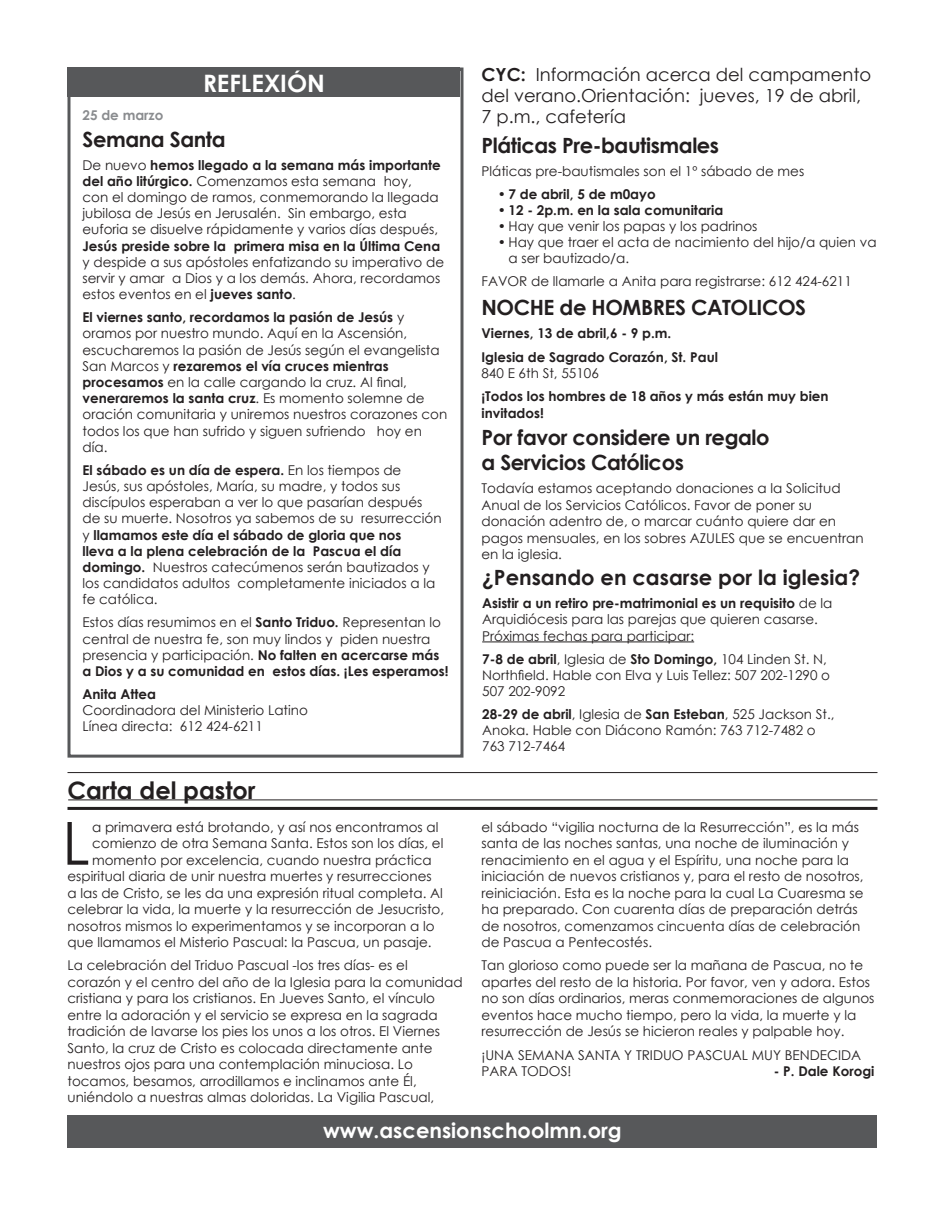
<style>
.page{position:relative;width:945px;height:1215px;background:#fff}
.page>*{position:absolute;margin:0;border:0;box-sizing:border-box;transform-origin:0 0}
.t1{font:59.4px "Century Gothic";color:#231f20}
.t2{font:700 24px "Century Gothic";color:#231f20}
.t3{font:700 24px "Century Gothic";color:#fff}
.t4{font:700 21px/25.5px "Century Gothic";letter-spacing:-.02em;color:#231f20}
.t5{font:700 21px "Century Gothic";color:#231f20}
.t6{font:700 21px "Century Gothic";color:#fff}
.t7{font:18px/21px "Century Gothic";color:#231f20}
.t8{font:13.5px/16.2px "Century Gothic";color:#231f20}
.t9{font:700 13.5px/23.2px "Century Gothic";color:#231f20}
.t10{font:700 13.5px "Century Gothic";color:#8a8c8f}
.s1{font-weight:700}
</style>
<div class="page">
<div style="left:68px;top:1115px;width:810px;height:32px;background:#57585a"></div>
<div style="left:68px;top:68px;width:392px;height:29px;background:#57585a"></div>
<div style="left:68px;top:68px;width:396px;height:690px;border:3px solid #57585a"></div>
<hr style="left:68px;top:800px;width:810px;height:1px;background:#231f20">
<hr style="left:68px;top:807px;width:810px;height:3px;background:#231f20">
<hr style="left:68px;top:772px;width:810px;height:1px;background:#231f20">
<hr style="left:482px;top:642px;width:212px;height:1px;background:#231f20">
<h2 class="t3" style="left:203px;top:65px;width:123px">REFLEXIÓN</h2>
<p class="t10" style="left:82px;top:105px;width:83px">25 de marzo</p>
<h3 class="t4" style="left:82px;top:125px;width:145px">Semana Santa</h3>
<p class="t8" style="left:82px;top:157px;width:360px">De nuevo <span class="s1">hemos llegado a la semana más importante del año litúrgico.</span> Comenzamos esta semana hoy, con el domingo de ramos, conmemorando la llegada jubilosa de Jesús en Jerusalén. Sin embargo, esta euforia se disuelve rápidamente y varios días después,</p>
<p class="t9" style="left:82px;top:234px;width:359px">Jesús preside sobre la primera misa en la Última Cena</p>
<p class="t8" style="left:82px;top:254px;width:363px">y despide a sus apóstoles enfatizando su imperativo de servir y amar a Dios y a los demás. Ahora, recordamos estos eventos en el <span class="s1">jueves santo</span>.</p>
<p class="t8" style="left:82px;top:309px;width:366px"><span class="s1">El viernes santo, recordamos la pasión de Jesús</span> y oramos por nuestro mundo. Aquí en la Ascensión, escucharemos la pasión de Jesús según el evangelista San Marcos y <span class="s1">rezaremos el vía cruces mientras procesamos</span> en la calle cargando la cruz. Al final, <span class="s1">veneraremos la santa cruz</span>. Es momento solemne de oración comunitaria y uniremos nuestros corazones con todos los que han sufrido y siguen sufriendo hoy en día.</p>
<p class="t8" style="left:82px;top:462px;width:361px"><span class="s1">El sábado es un día de espera.</span> En los tiempos de Jesús, sus apóstoles, María, su madre, y todos sus discípulos esperaban a ver lo que pasarían después de su muerte. Nosotros ya sabemos de su resurrección y <span class="s1">llamamos este día el sábado de gloria que nos<br>lleva a la plena celebración de la Pascua el día domingo.</span> Nuestros catecúmenos serán bautizados y los candidatos adultos completamente iniciados a la fe católica.</p>
<p class="t8" style="left:82px;top:614px;width:367px">Estos días resumimos en el <span class="s1">Santo Triduo.</span> Representan lo central de nuestra fe, son muy lindos y piden nuestra presencia y participación. <span class="s1">No falten en acercarse más a Dios y a su comunidad en estos días. ¡Les esperamos!</span></p>
<p class="t9" style="left:82px;top:682px;width:75px">Anita Attea</p>
<p class="t8" style="left:82px;top:702px;width:227px">Coordinadora del Ministerio Latino<br>Línea directa: 612 424-6211</p>
<h2 class="t2" style="left:68px;top:772px;width:190px">Carta del pastor</h2>
<h1 class="t1" style="left:62px;top:802px;width:29px">L</h1>
<p class="t8" style="left:92px;top:819px;width:348px">a primavera está brotando, y así nos encontramos al</p>
<p class="t8" style="left:92px;top:835px;width:353px">comienzo de otra Semana Santa. Estos son los días, el</p>
<p class="t8" style="left:92px;top:852px;width:341px">momento por excelencia, cuando nuestra práctica</p>
<p class="t8" style="left:68px;top:868px;width:366px">espiritual diaria de unir nuestra muertes y resurrecciones</p>
<p class="t8" style="left:68px;top:885px;width:377px">a las de Cristo, se les da una expresión ritual completa. Al</p>
<p class="t8" style="left:68px;top:901px;width:378px">celebrar la vida, la muerte y la resurrección de Jesucristo,</p>
<p class="t8" style="left:68px;top:918px;width:369px">nosotros mismos lo experimentamos y se incorporan a lo</p>
<p class="t8" style="left:68px;top:934px;width:366px">que llamamos el Misterio Pascual: la Pascua, un pasaje.</p>
<p class="t8" style="left:68px;top:957px;width:397px">La celebración del Triduo Pascual -los tres días- es el corazón y el centro del año de la Iglesia para la comunidad cristiana y para los cristianos. En Jueves Santo, el vínculo entre la adoración y el servicio se expresa en la sagrada tradición de lavarse los pies los unos a los otros. El Viernes Santo, la cruz de Cristo es colocada directamente ante nuestros ojos para una contemplación minuciosa. Lo tocamos, besamos, arrodillamos e inclinamos ante Él, uniéndolo a nuestras almas doloridas. La Vigilia Pascual,</p>
<h3 class="t7" style="left:482px;top:64px;width:391px"><span class="s1">CYC:</span> Información acerca del campamento del verano.Orientación: jueves, 19 de abril,<br>7 p.m., cafetería</h3>
<h3 class="t4" style="left:482px;top:131px;width:239px">Pláticas Pre-bautismales</h3>
<p class="t8" style="left:482px;top:162px;width:324px">Pláticas pre-bautismales son el 1º sábado de mes</p>
<p class="t9" style="left:498px;top:182px;width:159px">• 7 de abril, 5 de m0ayo</p>
<p class="t9" style="left:498px;top:198px;width:227px">• 12 - 2p.m. en la sala comunitaria</p>
<p class="t8" style="left:498px;top:218px;width:261px">• Hay que venir los papas y los padrinos</p>
<p class="t8" style="left:508px;top:234px;width:370px;text-indent:-11px">• Hay que traer el acta de nacimiento del hijo/a quien va a ser bautizado/a.</p>
<p class="t8" style="left:482px;top:273px;width:372px">FAVOR de llamarle a Anita para registrarse: 612 424-6211</p>
<h3 class="t4" style="left:482px;top:294px;width:326px">NOCHE de HOMBRES CATOLICOS</h3>
<p class="t9" style="left:482px;top:321px;width:238px">Viernes, 13 de abril,6 - 9 p.m.<br>Iglesia de Sagrado Corazón, St. Paul</p>
<p class="t8" style="left:482px;top:365px;width:119px">840 E 6th St, 55106</p>
<p class="t9" style="left:482px;top:388px;width:349px;line-height:16.5px">¡Todos los hombres de 18 años y más están muy bien invitados!</p>
<h3 class="t4" style="left:482px;top:423px;width:290px">Por favor considere un regalo a Servicios Católicos</h3>
<p class="t8" style="left:482px;top:480px;width:384px">Todavía estamos aceptando donaciones a la Solicitud Anual de los Servicios Católicos. Favor de poner su donación adentro de, o marcar cuánto quiere dar en pagos mensuales, en los sobres AZULES que se encuentran en la iglesia.</p>
<h3 class="t5" style="left:482px;top:562px;width:379px">¿Pensando en casarse por la iglesia?</h3>
<p class="t8" style="left:482px;top:595px;width:352px"><span class="s1">Asistir a un retiro pre-matrimonial es un requisito</span> de la<br>Arquidiócesis para las parejas que quieren casarse.<br>Próximas fechas para participar:</p>
<p class="t8" style="left:482px;top:650px;width:349px"><span class="s1">7-8 de abril</span>, Iglesia de <span class="s1">Sto Domingo,</span> 104 Linden St. N,<br>Northfield. Hable con Elva y Luis Tellez: 507 202-1290 o<br>507 202-9092</p>
<p class="t8" style="left:482px;top:706px;width:354px"><span class="s1">28-29 de abril</span>, Iglesia de <span class="s1">San Esteban</span>, 525 Jackson St.,<br>Anoka. Hable con Diácono Ramón: 763 712-7482 o<br>763 712-7464</p>
<p class="t8" style="left:482px;top:818px;width:384px">el sábado “vigilia nocturna de la Resurrección”, es la más santa de las noches santas, una noche de iluminación y renacimiento en el agua y el Espíritu, una noche para la iniciación de nuevos cristianos y, para el resto de nosotros, reiniciación. Esta es la noche para la cual La Cuaresma se ha preparado. Con cuarenta días de preparación detrás de nosotros, comenzamos cincuenta días de celebración de Pascua a Pentecostés.</p>
<p class="t8" style="left:482px;top:957px;width:394px">Tan glorioso como puede ser la mañana de Pascua, no te apartes del resto de la historia. Por favor, ven y adora. Estos no son días ordinarios, meras conmemoraciones de algunos eventos hace mucho tiempo, pero la vida, la muerte y la resurrección de Jesús se hicieron reales y palpable hoy.</p>
<p class="t8" style="left:482px;top:1046px;width:381px">¡UNA SEMANA SANTA Y TRIDUO PASCUAL MUY BENDECIDA<br>PARA TODOS!</p>
<p class="t9" style="left:774px;top:1059px;width:102px">- P. Dale Korogi</p>
<h3 class="t6" style="left:323px;top:1114px;width:300px">www.ascensionschoolmn.org</h3>
</div>
